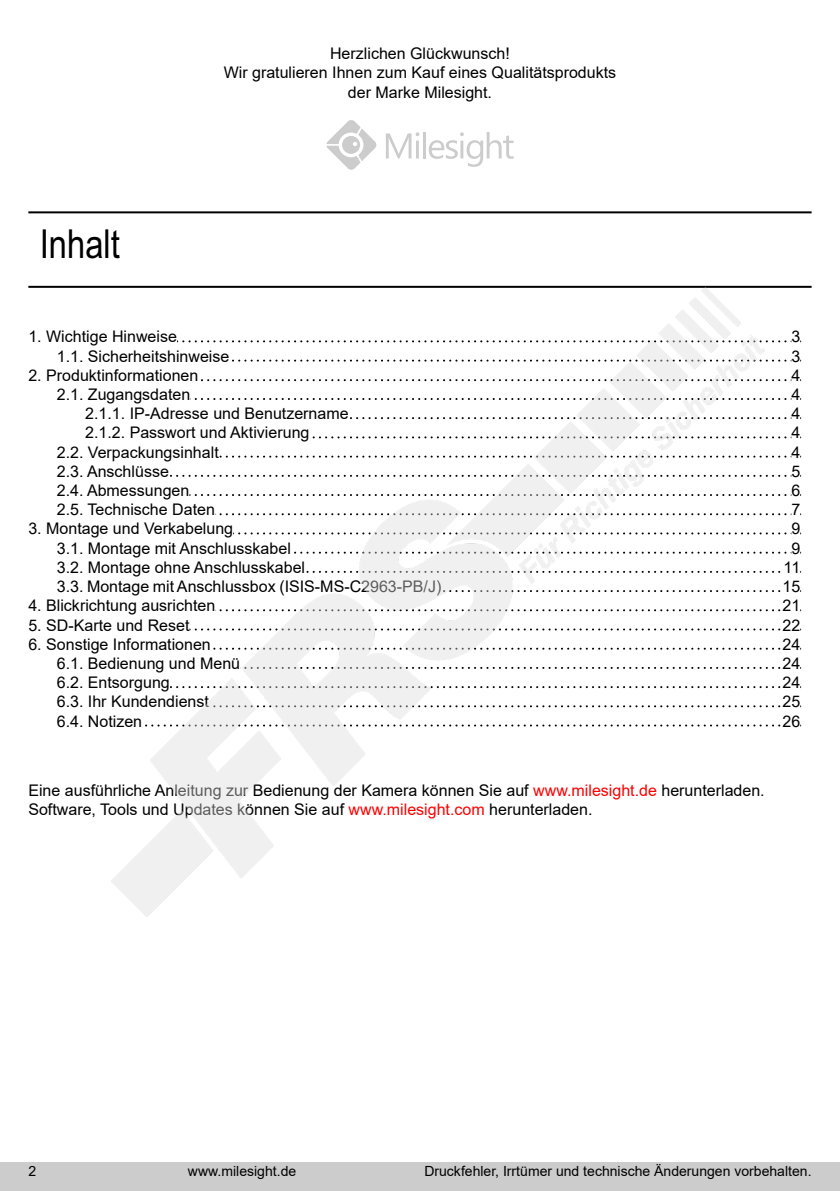
<style>
.page{position:relative;width:840px;height:1191px;background:#fff}
.page>*{position:absolute;margin:0;border:0;box-sizing:border-box;transform-origin:0 0}
.t1{font:40px "Arial Narrow";color:#000}
.t2{font:16px/19.2px "Arial";color:#000}
.t3{font:14px "Arial";color:#000}
.s1{color:#fc0000}
</style>
<div class="page">
<div style="left:0;top:1162px;width:839px;height:29px;background:#ccc"></div>
<img style="left:28px;top:120px;width:784px;height:797px">
<p class="t2" style="left:223px;top:44px;width:394px;text-align:center">Herzlichen Glückwunsch!<br>Wir gratulieren Ihnen zum Kauf eines Qualitätsprodukts der Marke Milesight.</p>
<h1 class="t1" style="left:40px;top:222px;width:82px">Inhalt</h1>
<p class="t2" style="left:57px;top:327px;width:174px;text-indent:-28px">1. Wichtige Hinweise<br>1.1. Sicherheitshinweise</p>
<p class="t2" style="left:28px;top:365px;width:171px">2. Produktinformationen</p>
<p class="t2" style="left:57px;top:385px;width:135px">2.1. Zugangsdaten</p>
<p class="t2" style="left:85px;top:404px;width:265px">2.1.1. IP-Adresse und Benutzername</p>
<p class="t2" style="left:85px;top:423px;width:226px">2.1.2. Passwort und Aktivierung</p>
<p class="t2" style="left:57px;top:442px;width:163px">2.2. Verpackungsinhalt</p>
<p class="t2" style="left:57px;top:461px;width:114px">2.3. Anschlüsse</p>
<p class="t2" style="left:57px;top:481px;width:134px">2.4. Abmessungen</p>
<p class="t2" style="left:57px;top:500px;width:160px">2.5. Technische Daten</p>
<p class="t2" style="left:57px;top:519px;width:386px;text-indent:-28px">3. Montage und Verkabelung<br>3.1. Montage mit Anschlusskabel<br>3.2. Montage ohne Anschlusskabel<br>3.3. Montage mit Anschlussbox (ISIS-MS-C2963-PB/J)</p>
<p class="t2" style="left:28px;top:596px;width:188px">4. Blickrichtung ausrichten</p>
<p class="t2" style="left:28px;top:615px;width:162px">5. SD-Karte und Reset</p>
<p class="t2" style="left:57px;top:634px;width:185px;text-indent:-28px">6. Sonstige Informationen<br>6.1. Bedienung und Menü<br>6.2. Entsorgung<br>6.3. Ihr Kundendienst<br>6.4. Notizen</p>
<p class="t2" style="left:782px;top:327px;width:19px;text-align:center">3<br>3<br>4<br>4<br>4<br>4<br>4<br>5<br>6<br>7<br>9<br>9<br>11<br>15<br>21<br>22<br>24<br>24<br>24<br>25<br>26</p>
<p class="t2" style="left:28px;top:780px;width:737px">Eine ausführliche Anleitung zur Bedienung der Kamera können Sie auf <span class="s1">www.milesight.de</span> herunterladen.<br>Software, Tools und Updates können Sie auf <span class="s1">www.milesight.com</span> herunterladen.</p>
<p class="t3" style="left:28px;top:1161px;width:9px">2</p>
<p class="t3" style="left:188px;top:1161px;width:110px">www.milesight.de</p>
<p class="t3" style="left:424px;top:1161px;width:388px">Druckfehler, Irrtümer und technische Änderungen vorbehalten.</p>
</div>
